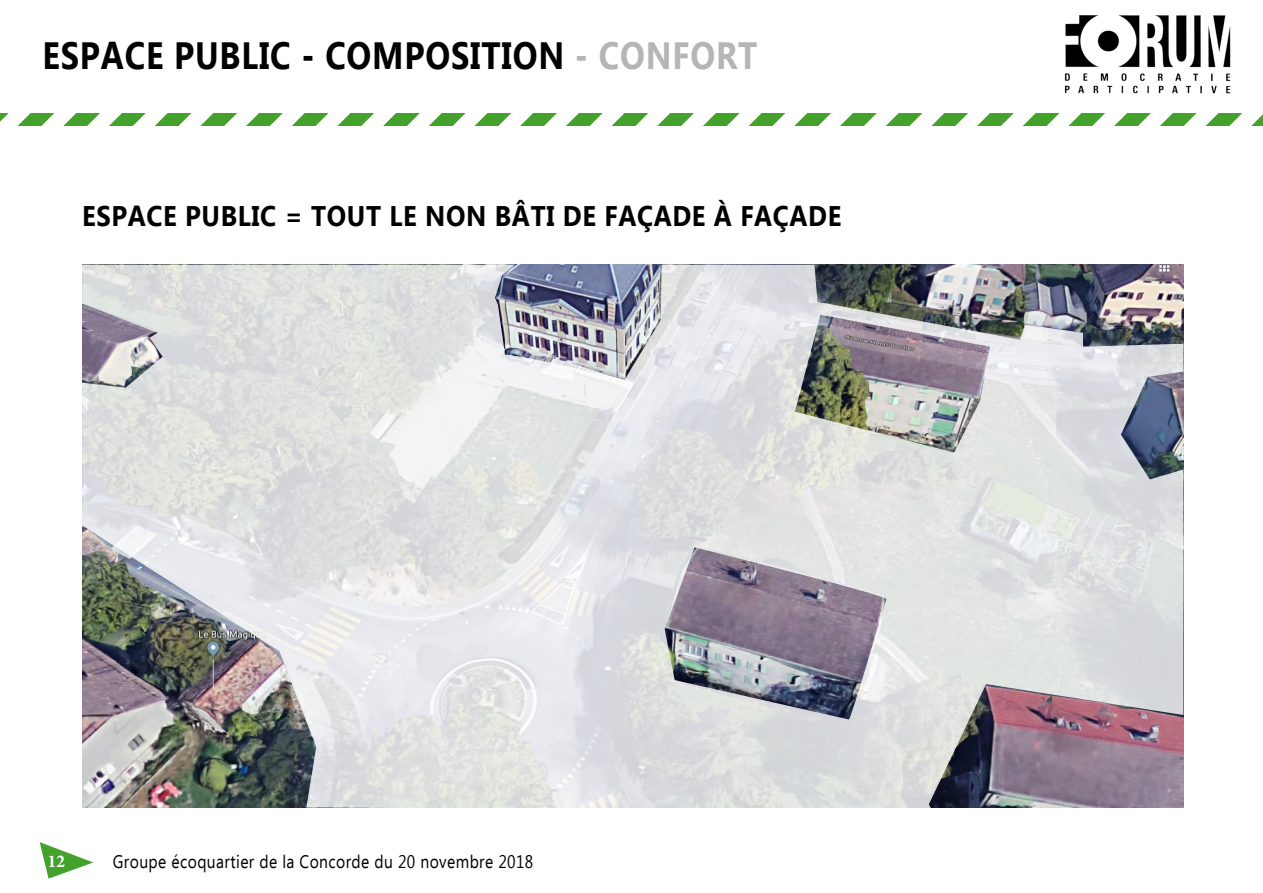
<style>
.page{position:relative;width:1263px;height:893px;background:#fff}
.page>*{position:absolute;margin:0;border:0;box-sizing:border-box;transform-origin:0 0}
.t1{font:700 37.95px "Ebrima";letter-spacing:.025em;color:#000;scale:.86 1}
.t2{font:700 28.35px "Ebrima";letter-spacing:.025em;color:#000;scale:.9 1}
.t3{font:18.15px "Ebrima";letter-spacing:.025em;color:#000;scale:.86 1}
.t4{font:700 18px "Minion Pro";color:#fff}
.s1{color:#b3b5b6}
</style>
<div class="page">
<svg style="left:0;top:113px;width:1243px;height:13px"></svg>
<img style="left:1064px;top:16px;width:167px;height:78px">
<svg style="left:40px;top:842px;width:53px;height:37px"></svg>
<svg style="left:1251px;top:114px;width:12px;height:12px"></svg>
<img style="left:82px;top:265px;width:1101px;height:543px">
<h1 class="t1" style="left:43px;top:27px;width:833px">ESPACE PUBLIC - COMPOSITION <span class="s1">- CONFORT</span></h1>
<h2 class="t2" style="left:82px;top:194px;width:845px">ESPACE PUBLIC = TOUT LE NON BÂTI DE FAÇADE À FAÇADE</h2>
<p class="t4" style="left:48px;top:848px;width:19px">12</p>
<p class="t3" style="left:113px;top:849px;width:491px">Groupe écoquartier de la Concorde du 20 novembre 2018</p>
</div>
